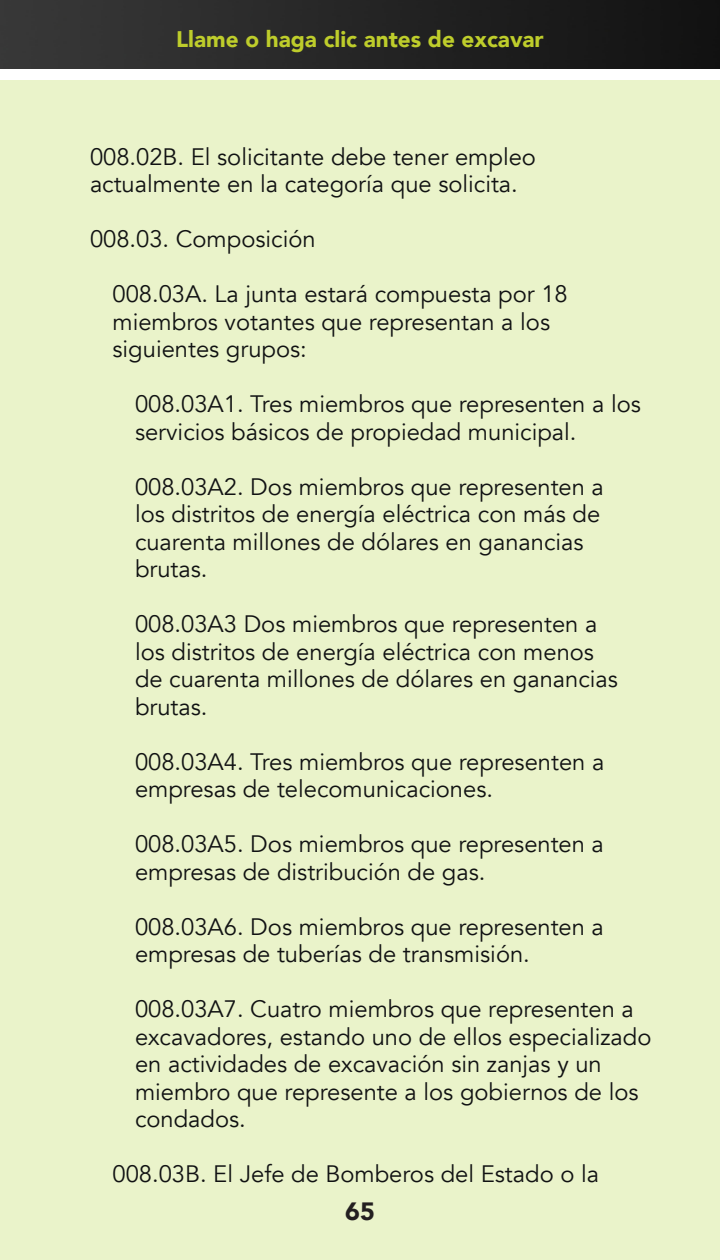
<style>
.page{position:relative;width:720px;height:1260px;background:#fff}
.page>*{position:absolute;margin:0;border:0;box-sizing:border-box;transform-origin:0 0}
.t1{font:900 25px "Avenir";color:#231f20}
.Body_Text{font:23.75px/27.5px "Avenir";color:#111213}
.t2{font:900 22.5px "Avenir";color:#becd2b}
</style>
<div class="page">
<div style="left:0;top:0;width:720px;height:68px;background:linear-gradient(to right,#393939,#111)"></div>
<div style="left:0;top:80px;width:720px;height:1180px;background:#eaf3ca"></div>
<p class="t2" style="left:176px;top:20px;width:369px">Llame o haga clic antes de excavar</p>
<p class="Body_Text" style="left:90px;top:143px;width:448px">008.02B. El solicitante debe tener empleo actualmente en la categoría que solicita.</p>
<p class="Body_Text" style="left:90px;top:226px;width:227px">008.03. Composición</p>
<p class="Body_Text" style="left:112px;top:281px;width:457px">008.03A. La junta estará compuesta por 18 miembros votantes que representan a los siguientes grupos:</p>
<p class="Body_Text" style="left:135px;top:391px;width:507px">008.03A1. Tres miembros que representen a los servicios básicos de propiedad municipal.</p>
<p class="Body_Text" style="left:135px;top:473px;width:470px">008.03A2. Dos miembros que representen a los distritos de energía eléctrica con más de cuarenta millones de dólares en ganancias brutas.</p>
<p class="Body_Text" style="left:135px;top:611px;width:485px">008.03A3 Dos miembros que representen a los distritos de energía eléctrica con menos de cuarenta millones de dólares en ganancias brutas.</p>
<p class="Body_Text" style="left:135px;top:748px;width:471px">008.03A4. Tres miembros que representen a empresas de telecomunicaciones.</p>
<p class="Body_Text" style="left:135px;top:831px;width:470px">008.03A5. Dos miembros que representen a empresas de distribución de gas.</p>
<p class="Body_Text" style="left:135px;top:913px;width:470px">008.03A6. Dos miembros que representen a empresas de tuberías de transmisión.</p>
<p class="Body_Text" style="left:135px;top:996px;width:518px">008.03A7. Cuatro miembros que representen a excavadores, estando uno de ellos especializado en actividades de excavación sin zanjas y un miembro que represente a los gobiernos de los condados.</p>
<p class="Body_Text" style="left:112px;top:1161px;width:488px">008.03B. El Jefe de Bomberos del Estado o la</p>
<p class="t1" style="left:345px;top:1190px;width:31px">65</p>
</div>
